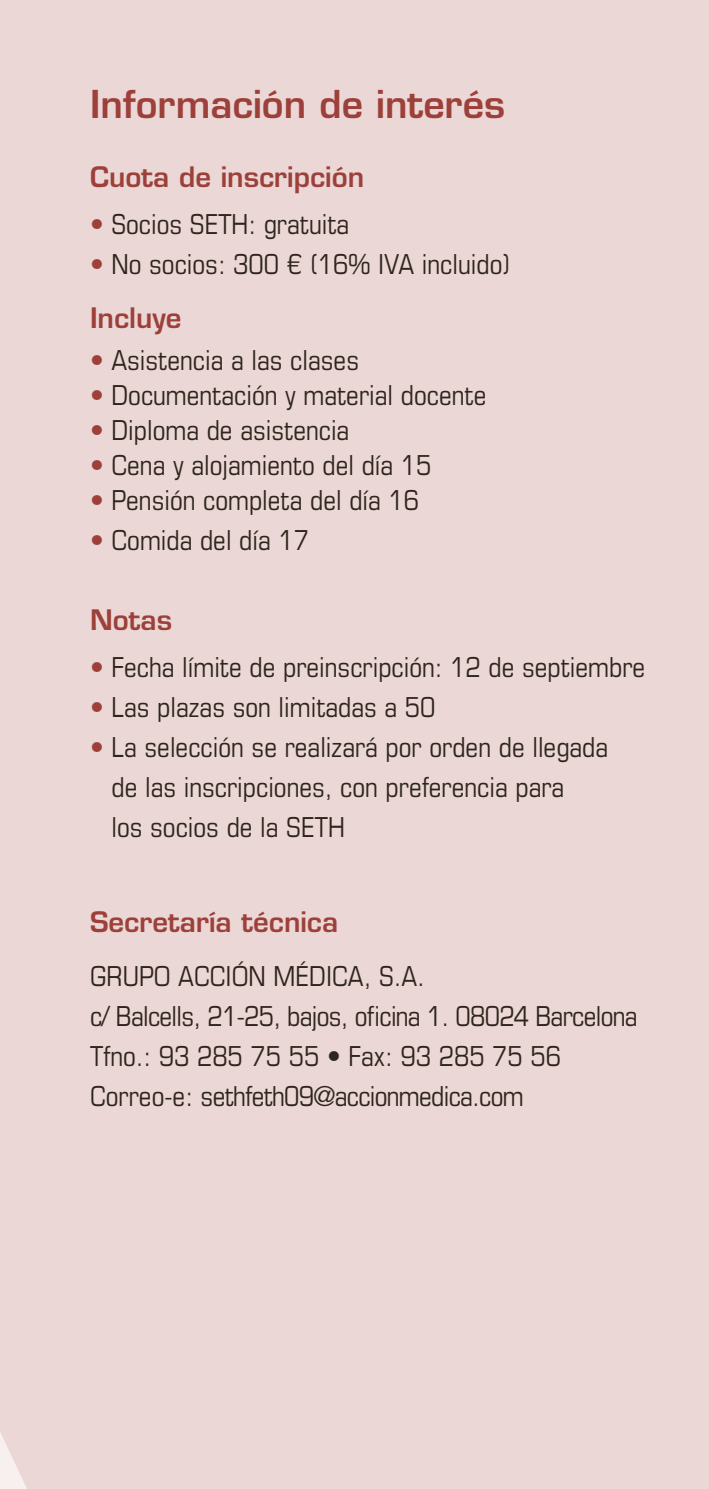
<style>
.page{position:relative;width:709px;height:1489px;background:#fff}
.page>*{position:absolute;margin:0;border:0;box-sizing:border-box;transform-origin:0 0}
.t1{font:600 37.5px "Eurostile LT Std";color:#9d403a}
.t2{font:condensed 27.5px/40px "Eurostile LT Std";color:#2f261b}
.t3{font:condensed 27.5px/40px "Eurostile LT Std";letter-spacing:-.025em;color:#2f261b}
.t4{font:600 27.5px "Eurostile LT Std";color:#9d403a}
.s1{color:#9d403a}
.s2{font-weight:600;font-stretch:normal;color:#9d403a}
</style>
<div class="page">
<div style="left:0;top:0;width:709px;height:1488px;background:#ead7d6"></div>
<svg style="left:0;top:1432px;width:26px;height:56px"></svg>
<h1 class="t1" style="left:90px;top:81px;width:416px">Información de interés</h1>
<p class="t4" style="left:90px;top:159px;width:276px">Cuota de inscripción</p>
<p class="t2" style="left:90px;top:203px;width:261px"><span class="s1">•</span> Socios SETH: gratuita</p>
<p class="t2" style="left:90px;top:236px;width:422px;line-height:54.2px"><span class="s1">•</span> No socios: 300 € (16% IVA incluido)<br><span class="s2">Incluye</span></p>
<p class="t2" style="left:90px;top:340px;width:270px"><span class="s1">•</span> Asistencia a las clases</p>
<p class="t2" style="left:90px;top:375px;width:398px"><span class="s1">•</span> Documentación y material docente</p>
<p class="t2" style="left:90px;top:410px;width:261px"><span class="s1">•</span> Diploma de asistencia</p>
<p class="t2" style="left:90px;top:445px;width:343px"><span class="s1">•</span> Cena y alojamiento del día 15</p>
<p class="t2" style="left:90px;top:480px;width:331px"><span class="s1">•</span> Pensión completa del día 16</p>
<p class="t2" style="left:90px;top:520px;width:221px"><span class="s1">•</span> Comida del día 17</p>
<p class="t4" style="left:90px;top:603px;width:83px">Notas</p>
<p class="t2" style="left:90px;top:647px;width:557px"><span class="s1">•</span> Fecha límite de preinscripción: 12 de septiembre</p>
<p class="t2" style="left:90px;top:687px;width:347px"><span class="s1">•</span> Las plazas son limitadas a 50</p>
<p class="t2" style="left:111px;top:727px;width:498px;text-indent:-21px"><span class="s1">•</span> La selección se realizará por orden de llegada de las inscripciones, con preferencia para<br>los socios de la SETH</p>
<p class="t4" style="left:90px;top:904px;width:250px">Secretaría técnica</p>
<p class="t3" style="left:90px;top:955px;width:549px">GRUPO ACCIÓN MÉDICA, S.A.<br>c/ Balcells, 21-25, bajos, oficina 1. 08024 Barcelona Tfno.: 93 285 75 55 • Fax: 93 285 75 56<br>Correo-e: sethfeth09@accionmedica.com</p>
</div>
